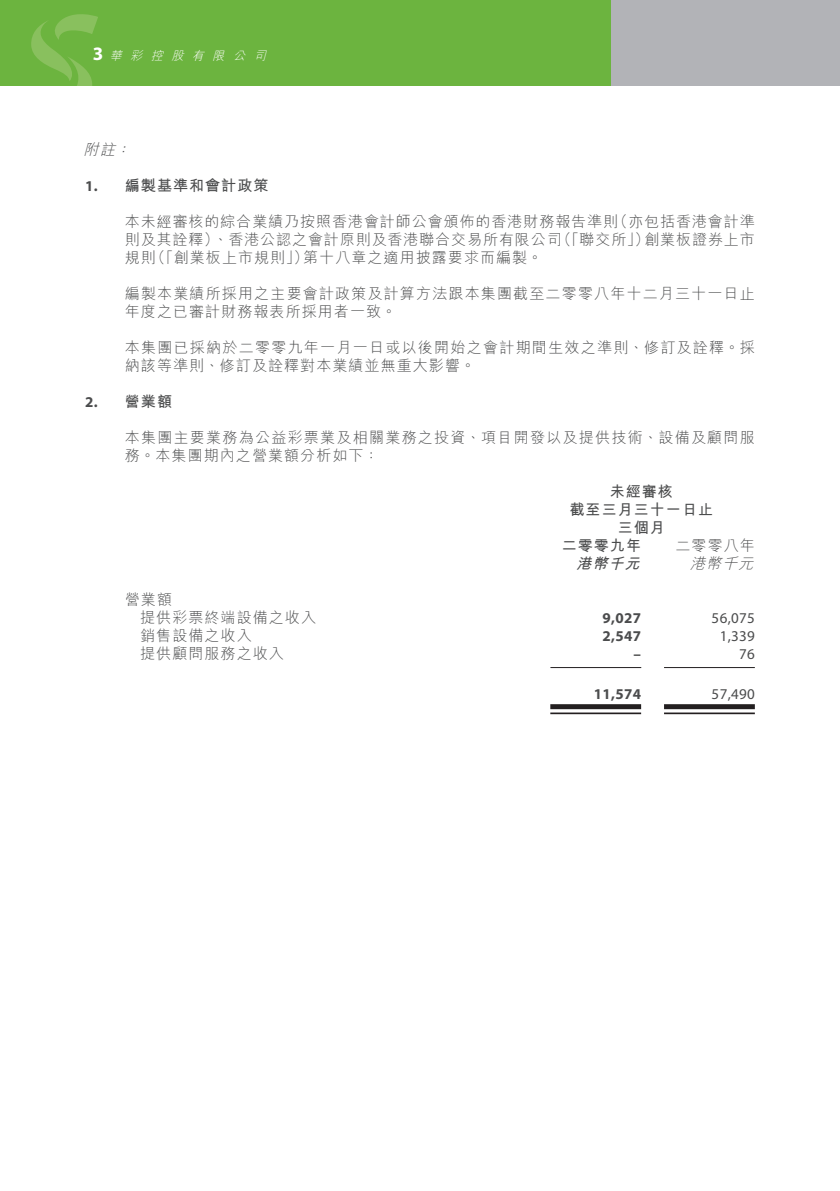
<style>
.page{position:relative;width:840px;height:1191px;background:#fff}
.page>*{position:absolute;margin:0;border:0;box-sizing:border-box;transform-origin:0 0}
.t1{font:15px/18px "M Hei HK Light B5 pc H";letter-spacing:.07em;color:#4b4c4d}
.t2{font:15px "M Hei HK Bold B5 pc H";letter-spacing:.07em;color:#4b4c4d}
.t3{font:15px "Myriad Pro";letter-spacing:.02em;color:#4b4c4d}
.t4{font:700 15px "Myriad Pro";letter-spacing:.02em;color:#4b4c4d}
.t5{font:italic 15px "M Hei HK Light B5 pc H";color:#4b4c4d}
.t6{font:italic 15px "M Hei HK Bold B5 pc H";color:#4b4c4d}
.t7{font:italic 12px "M Hei HK Light B5 pc H";color:#fff}
.s1{font-family:"Myriad Pro";font-weight:700;font-style:normal;font-size:19px}
.s2{font-family:"Myriad Pro";font-weight:700}
</style>
<div class="page">
<div style="left:0;top:0;width:839px;height:85px;background:#6cb43f"></div>
<svg style="left:31px;top:14px;width:67px;height:71px"></svg>
<div style="left:611px;top:0;width:228px;height:85px;background:#b2b3b7"></div>
<hr style="left:550px;top:667px;width:91px;height:1px;background:#231f20">
<hr style="left:663px;top:667px;width:91px;height:1px;background:#231f20">
<div style="left:550px;top:704px;width:90px;height:5px;background:#231f20"></div>
<hr style="left:550px;top:712px;width:90px;height:2px;background:#231f20">
<div style="left:663px;top:704px;width:91px;height:5px;background:#231f20"></div>
<hr style="left:663px;top:712px;width:91px;height:2px;background:#231f20">
<p class="t7" style="left:93px;top:51px;width:178px"><span class="s1">3</span> 華 彩 控 股 有 限 公 司</p>
<p class="t5" style="left:84px;top:144px;width:52px">附註：</p>
<p class="t2" style="left:85px;top:180px;width:185px"><span class="s2">1.</span> 編製基準和會計政策</p>
<p class="t1" style="left:125px;top:215px;width:631px;text-align:justify">本未經審核的綜合業績乃按照香港會計師公會頒佈的香港財務報告準則（亦包括香港會計準則及其詮釋）、香港公認之會計原則及香港聯合交易所有限公司（「聯交所」）創業板證券上市規則（「創業板上市規則」）第十八章之適用披露要求而編製。</p>
<p class="t1" style="left:125px;top:287px;width:631px">編製本業績所採用之主要會計政策及計算方法跟本集團截至二零零八年十二月三十一日止年度之已審計財務報表所採用者一致。</p>
<p class="t1" style="left:125px;top:341px;width:631px">本集團已採納於二零零九年一月一日或以後開始之會計期間生效之準則、修訂及詮釋。採納該等準則、修訂及詮釋對本業績並無重大影響。</p>
<p class="t2" style="left:85px;top:396px;width:88px"><span class="s2">2.</span> 營業額</p>
<p class="t1" style="left:125px;top:431px;width:631px">本集團主要業務為公益彩票業及相關業務之投資、項目開發以及提供技術、設備及顧問服務。本集團期內之營業額分析如下：</p>
<p class="t2" style="left:609px;top:486px;width:65px">未經審核</p>
<p class="t2" style="left:569px;top:504px;width:145px">截至三月三十一日止</p>
<p class="t2" style="left:617px;top:522px;width:49px">三個月</p>
<p class="t2" style="left:561px;top:540px;width:81px">二零零九年</p>
<p class="t1" style="left:675px;top:539px;width:81px">二零零八年</p>
<p class="t6" style="left:576px;top:558px;width:69px">港幣千元</p>
<p class="t5" style="left:689px;top:558px;width:69px">港幣千元</p>
<p class="t1" style="left:140px;top:593px;width:177px;text-indent:-15px">營業額<br>提供彩票終端設備之收入</p>
<p class="t4" style="left:602px;top:609px;width:40px">9,027</p>
<p class="t3" style="left:711px;top:613px;width:45px">56,075</p>
<p class="t1" style="left:140px;top:629px;width:113px">銷售設備之收入</p>
<p class="t4" style="left:602px;top:627px;width:40px">2,547</p>
<p class="t3" style="left:719px;top:631px;width:37px">1,339</p>
<p class="t1" style="left:140px;top:647px;width:145px">提供顧問服務之收入</p>
<p class="t4" style="left:633px;top:645px;width:9px">–</p>
<p class="t3" style="left:738px;top:649px;width:17px">76</p>
<p class="t4" style="left:593px;top:685px;width:49px">11,574</p>
<p class="t3" style="left:711px;top:689px;width:45px">57,490</p>
</div>
